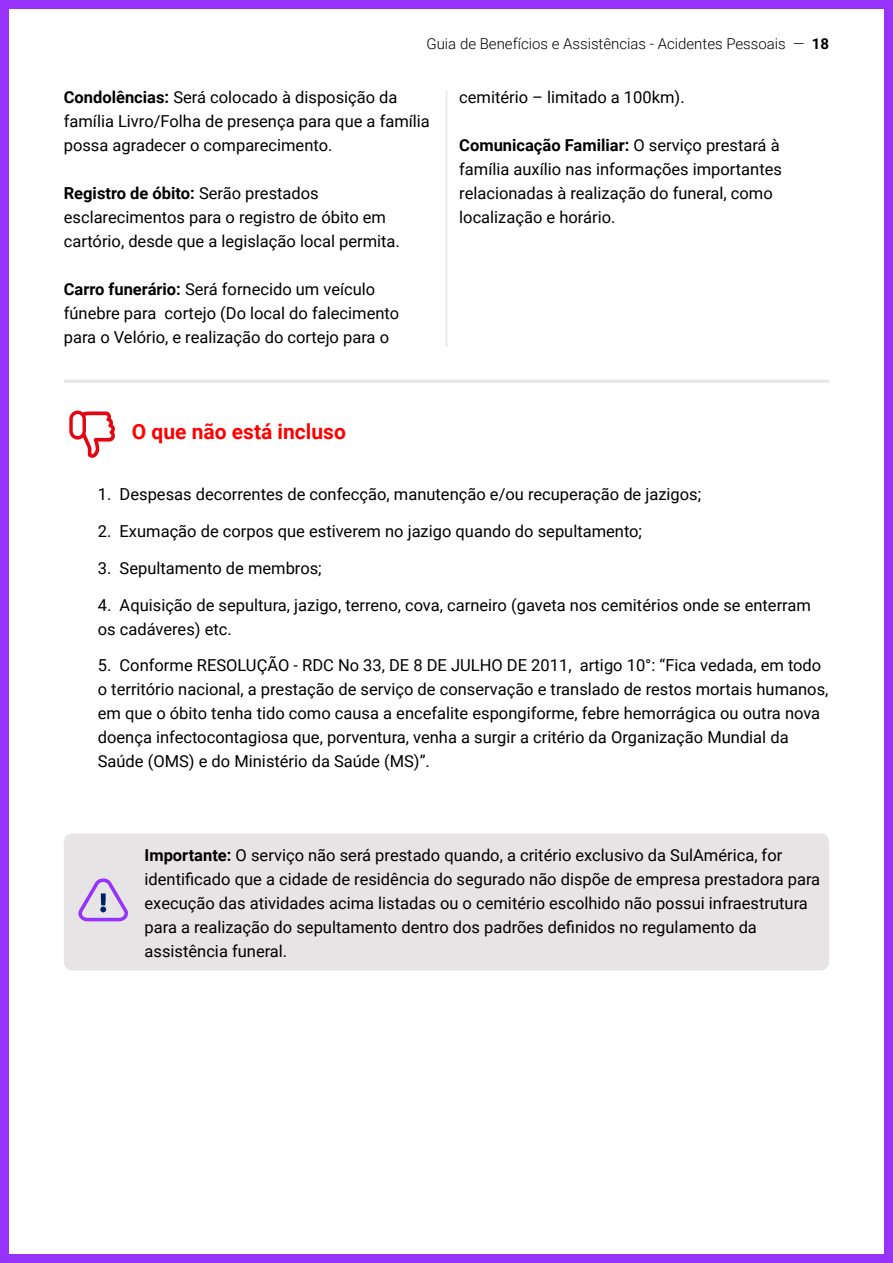
<style>
.page{position:relative;width:893px;height:1263px;background:#fff}
.page>*{position:absolute;margin:0;border:0;box-sizing:border-box;transform-origin:0 0}
.t1{font:700 21px "Roboto";color:#f00}
.t2{font:16.5px/24px "Roboto";color:#000}
.t3{font:300 15px "Roboto";color:#000}
.s1{font-weight:700}
</style>
<div class="page">
<div style="left:64px;top:833px;width:765px;height:137px;background:#e6e4e4;border-radius:9px"></div>
<hr style="left:446px;top:90px;width:1px;height:257px;background:#e5e5e5">
<hr style="left:64px;top:380px;width:765px;height:3px;background:#e5e5e5">
<div style="left:0;top:0;width:893px;height:1263px;border:9px solid #9632fa"></div>
<svg style="left:69px;top:410px;width:46px;height:48px"></svg>
<svg style="left:78px;top:878px;width:50px;height:43px"></svg>
<p class="t3" style="left:426px;top:33px;width:404px">Guia de Benefícios e Assistências - Acidentes Pessoais — <span class="s1">18</span></p>
<p class="t2" style="left:64px;top:84px;width:368px"><span class="s1">Condolências:</span> Será colocado à disposição da família Livro/Folha de presença para que a família possa agradecer o comparecimento.</p>
<p class="t2" style="left:64px;top:180px;width:338px"><span class="s1">Registro de óbito:</span> Serão prestados esclarecimentos para o registro de óbito em cartório, desde que a legislação local permita.</p>
<p class="t2" style="left:64px;top:276px;width:337px"><span class="s1">Carro funerário:</span> Será fornecido um veículo fúnebre para cortejo (Do local do falecimento para o Velório, e realização do cortejo para o</p>
<p class="t2" style="left:459px;top:84px;width:227px">cemitério – limitado a 100km).</p>
<p class="t2" style="left:459px;top:132px;width:324px"><span class="s1">Comunicação Familiar:</span> O serviço prestará à família auxílio nas informações importantes relacionadas à realização do funeral, como localização e horário.</p>
<p class="t1" style="left:132px;top:417px;width:216px">O que não está incluso</p>
<p class="t2" style="left:98px;top:482px;width:605px">1. Despesas decorrentes de confecção, manutenção e/ou recuperação de jazigos;</p>
<p class="t2" style="left:98px;top:518px;width:546px">2. Exumação de corpos que estiverem no jazigo quando do sepultamento;</p>
<p class="t2" style="left:98px;top:555px;width:225px">3. Sepultamento de membros;</p>
<p class="t2" style="left:98px;top:592px;width:715px">4. Aquisição de sepultura, jazigo, terreno, cova, carneiro (gaveta nos cemitérios onde se enterram os cadáveres) etc.</p>
<p class="t2" style="left:98px;top:653px;width:732px">5. Conforme RESOLUÇÃO - RDC No 33, DE 8 DE JULHO DE 2011, artigo 10°: “Fica vedada, em todo o território nacional, a prestação de serviço de conservação e translado de restos mortais humanos, em que o óbito tenha tido como causa a encefalite espongiforme, febre hemorrágica ou outra nova doença infectocontagiosa que, porventura, venha a surgir a critério da Organização Mundial da Saúde (OMS) e do Ministério da Saúde (MS)”.</p>
<p class="t2" style="left:145px;top:842px;width:677px"><span class="s1">Importante:</span> O serviço não será prestado quando, a critério exclusivo da SulAmérica, for identificado que a cidade de residência do segurado não dispõe de empresa prestadora para execução das atividades acima listadas ou o cemitério escolhido não possui infraestrutura para a realização do sepultamento dentro dos padrões definidos no regulamento da assistência funeral.</p>
</div>
